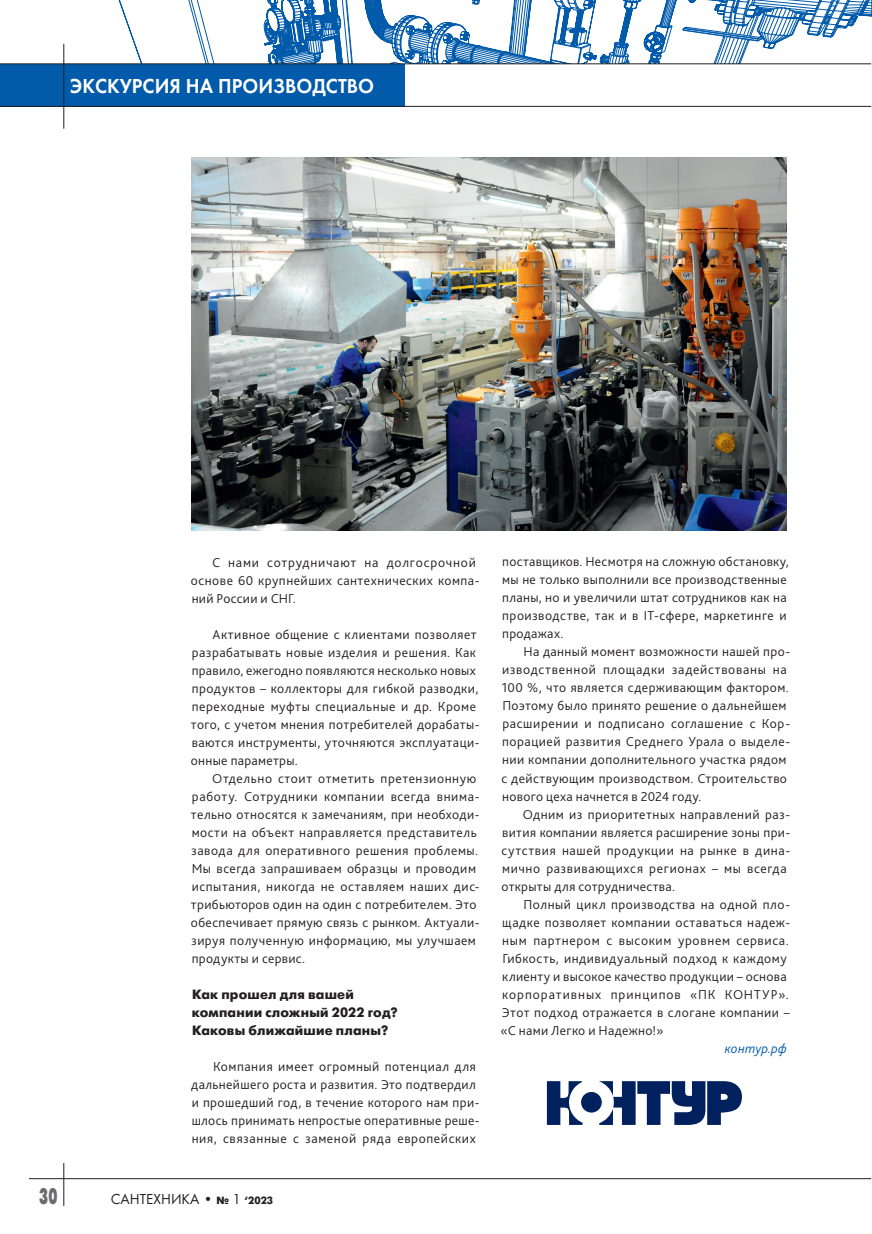
<style>
.page{position:relative;width:872px;height:1234px;background:#fff}
.page>*{position:absolute;margin:0;border:0;box-sizing:border-box;transform-origin:0 0}
.t1{font:22.5px "Futura Futuris XC";color:#6c6d70;scale:.6 1}
.t2{font:21px "Futura Demi";color:#fff;scale:.95 1}
.t3{font:15px "Futura";color:#231f20}
.t4{font:300 13.5px/18px "Bliss Pro";letter-spacing:.035em;color:#231f20}
.t5{font:700 13.5px/18px "Futura Futuris";letter-spacing:.015em;color:#231f20}
.t6{font:italic 300 13.5px "Bliss Pro";letter-spacing:.015em;color:#015aaa}
.s1{font-family:"Futura Futuris";font-weight:700;font-size:10.5px}
</style>
<div class="page">
<svg style="left:404px;top:64px;width:368px;height:27px"></svg>
<svg style="left:188px;top:0;width:681px;height:63px"></svg>
<div style="left:0;top:64px;width:404px;height:42px;background:#015aaa"></div>
<hr style="left:29px;top:1177px;width:842px;height:1px;background:#231f20">
<hr style="left:63px;top:1162px;width:1px;height:43px;background:#231f20">
<hr style="left:0;top:63px;width:871px;height:1px;background:#231f20">
<hr style="left:0;top:106px;width:871px;height:1px;background:#231f20">
<hr style="left:63px;top:44px;width:1px;height:85px;background:#231f20">
<img style="left:191px;top:157px;width:596px;height:373px">
<svg style="left:547px;top:1081px;width:195px;height:43px"></svg>
<h2 class="t2" style="left:70px;top:73px;width:321px">ЭКСКУРСИЯ НА ПРОИЗВОДСТВО</h2>
<p class="t4" style="left:191px;top:552px;width:290px;text-indent:21px">С нами сотрудничают на долгосрочной основе 60 крупнейших сантехнических компа&shy;ний России и СНГ.</p>
<p class="t4" style="left:191px;top:624px;width:290px;text-indent:22px">Активное общение с клиентами позволяет разрабатывать новые изделия и решения. Как правило, ежегодно появляются несколько новых продуктов – коллекторы для гибкой разводки, переходные муфты специальные и др. Кроме того, с учетом мнения потребителей дорабаты&shy;ваются инструменты, уточняются эксплуатаци&shy;онные параметры.</p>
<p class="t4" style="left:191px;top:768px;width:290px;text-indent:21px">Отдельно стоит отметить претензионную работу. Сотрудники компании всегда внима&shy;тельно относятся к замечаниям, при необходи&shy;мости на объект направляется представитель завода для оперативного решения проблемы.<br>Мы всегда запрашиваем образцы и проводим испытания, никогда не оставляем наших дис&shy;трибьюторов один на один с потребителем. Это обеспечивает прямую связь с рынком. Актуали&shy;зируя полученную информацию, мы улучшаем продукты и сервис.</p>
<p class="t5" style="left:192px;top:985px;width:207px">Как прошел для вашей компании сложный 2022 год?<br>Каковы ближайшие планы?</p>
<p class="t4" style="left:191px;top:1056px;width:290px;text-indent:22px">Компания имеет огромный потенциал для дальнейшего роста и развития. Это подтвердил и прошедший год, в течение которого нам при&shy;шлось принимать непростые оперативные реше&shy;ния, связанные с заменой ряда европейских</p>
<h1 class="t1" style="left:39px;top:1183px;width:32px">30</h1>
<p class="t3" style="left:111px;top:1189px;width:164px">САНТЕХНИКА • <span class="s1">№</span> 1 <span class="s1">‘2023</span></p>
<p class="t4" style="left:502px;top:552px;width:288px">поставщиков. Несмотря на сложную обстановку, мы не только выполнили все производственные планы, но и увеличили штат сотрудников как на производстве, так и в IТ-сфере, маркетинге и продажах.</p>
<p class="t4" style="left:501px;top:642px;width:290px;text-indent:22px">На данный момент возможности нашей про&shy;изводственной площадки задействованы на 100 %, что является сдерживающим фактором.<br>Поэтому было принято решение о дальнейшем расширении и подписано соглашение с Кор&shy;порацией развития Среднего Урала о выделе&shy;нии компании дополнительного участка рядом с действующим производством. Строительство нового цеха начнется в 2024 году.</p>
<p class="t4" style="left:501px;top:804px;width:290px;text-indent:21px">Одним из приоритетных направлений раз&shy;вития компании является расширение зоны при&shy;сутствия нашей продукции на рынке в дина&shy;мично развивающихся регионах – мы всегда открыты для сотрудничества.</p>
<p class="t4" style="left:500px;top:894px;width:291px;text-indent:23px">Полный цикл производства на одной пло&shy;щадке позволяет компании оставаться надеж&shy;ным партнером с высоким уровнем сервиса.<br>Гибкость, индивидуальный подход к каждому клиенту и высокое качество продукции – основа корпоративных принципов «ПК КОНТУР».<br>Этот подход отражается в слогане компании – «С нами Легко и Надежно!»</p>
<p class="t6" style="left:725px;top:1039px;width:64px">контур.рф</p>
</div>
